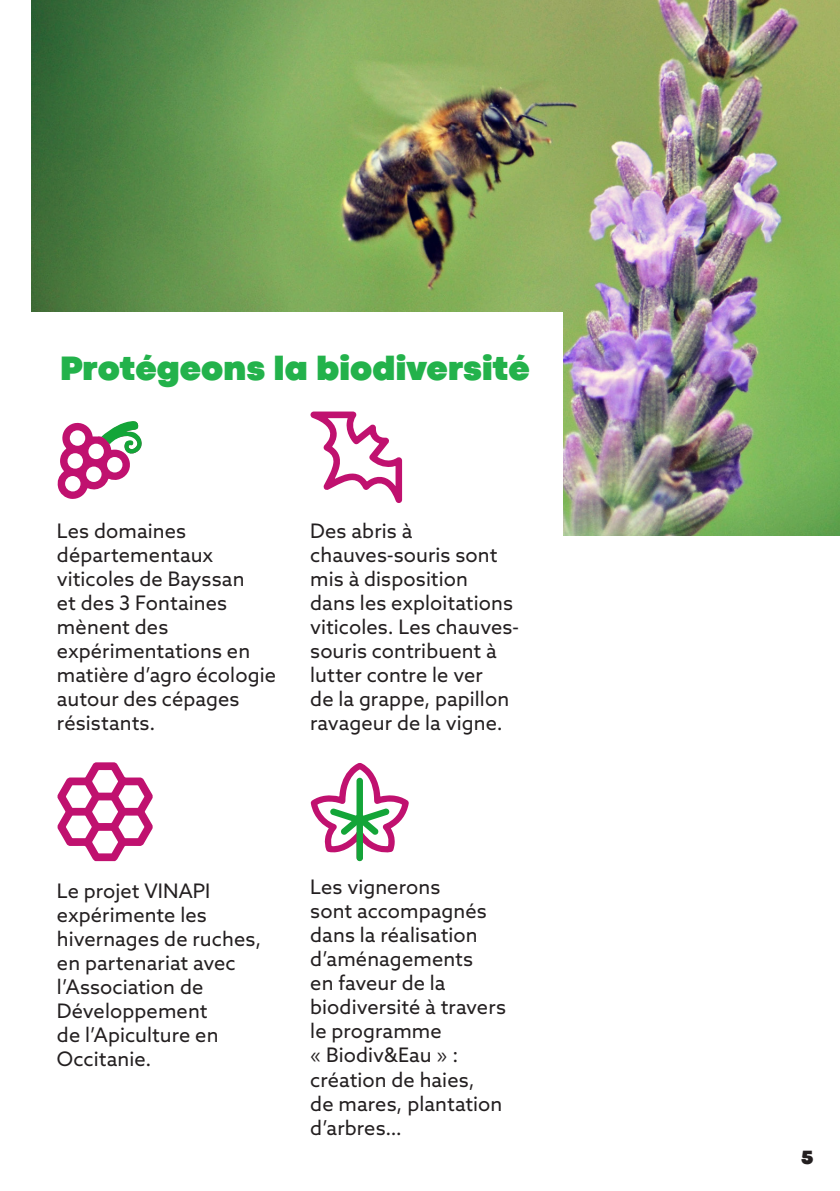
<style>
.page{position:relative;width:840px;height:1191px;background:#fff}
.page>*{position:absolute;margin:0;border:0;box-sizing:border-box;transform-origin:0 0}
.TITRE_2_SOMMAIRE{font:900 35.4px "Codec Pro";letter-spacing:.005em;color:#23b24b}
.TITRE_2_SOMMAIRE-2{font:20px/24px "Azo Sans";letter-spacing:.005em;color:#231f20}
.t1{font:900 20px "Codec Pro";color:#231f20}
</style>
<div class="page">
<img style="left:31px;top:0;width:808px;height:536px">
<div style="left:0;top:312px;width:562px;height:360px;background:#fff"></div>
<svg style="left:57px;top:762px;width:96px;height:99px"></svg>
<svg style="left:57px;top:421px;width:85px;height:78px"></svg>
<svg style="left:310px;top:411px;width:92px;height:92px"></svg>
<svg style="left:310px;top:763px;width:99px;height:98px"></svg>
<p class="TITRE_2_SOMMAIRE" style="left:60px;top:347px;width:471px">Protégeons la biodiversité</p>
<p class="TITRE_2_SOMMAIRE-2" style="left:57px;top:518px;width:220px">Les domaines départementaux viticoles de Bayssan<br>et des 3 Fontaines mènent des expérimentations en matière d’agro écologie autour des cépages résistants.</p>
<p class="TITRE_2_SOMMAIRE-2" style="left:310px;top:519px;width:210px">Des abris à chauves‑souris sont mis à disposition<br>dans les exploitations viticoles. Les chauves&shy;souris contribuent à lutter contre le ver<br>de la grappe, papillon ravageur de la vigne.</p>
<p class="TITRE_2_SOMMAIRE-2" style="left:57px;top:878px;width:206px">Le projet VINAPI expérimente les hivernages de ruches, en partenariat avec l’Association de<br>Développement<br>de l’Apiculture en<br>Occitanie.</p>
<p class="TITRE_2_SOMMAIRE-2" style="left:310px;top:875px;width:197px">Les vignerons<br>sont accompagnés dans la réalisation d’aménagements<br>en faveur de la biodiversité à travers le programme<br>« Biodiv&amp;Eau » : création de haies,<br>de mares, plantation d’arbres…</p>
<p class="t1" style="left:800px;top:1145px;width:14px">5</p>
</div>
